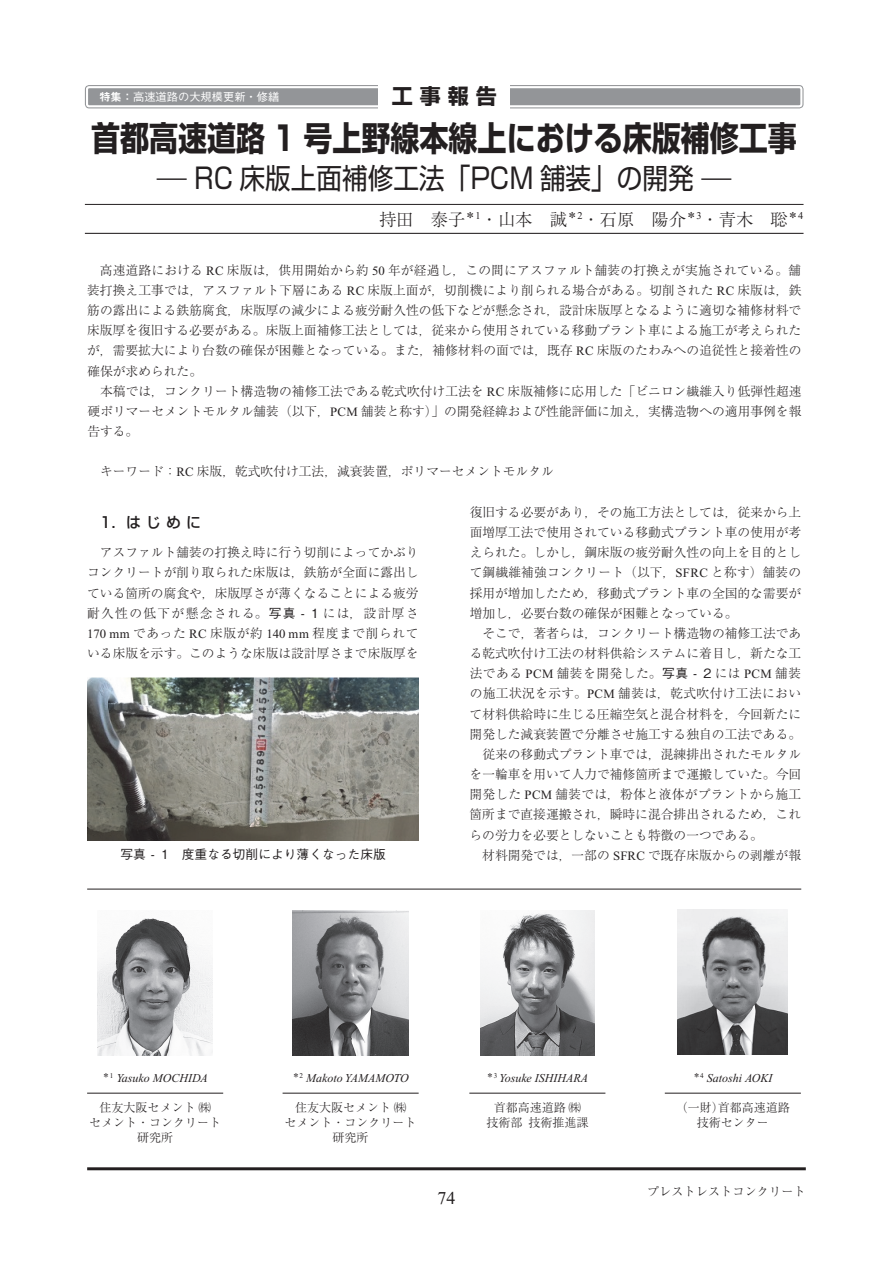
<style>
.page{position:relative;width:893px;height:1263px;background:#fff}
.page>*{position:absolute;margin:0;border:0;box-sizing:border-box;transform-origin:0 0}
.t1{font:700 33.75px "Shin Go Pro";color:#231f20;scale:.86 1}
.t2{font:28.5px "Shin Go Pro";color:#231f20;scale:.9 1}
.t3{font:700 21px "Shin Go Pro";color:#231f20}
.t4{font:18px "Times New Roman";color:#231f20}
.t5{font:300 17.25px "Ryumin Pr 6";color:#231f20}
.t6{font:500 15px "Shin Go Pro";color:#231f20}
.t7{font:300 12.75px/20.1px "Ryumin Pr 6";color:#231f20;text-align:justify}
.t8{font:300 12.75px "Ryumin Pr 6";letter-spacing:.04em;color:#231f20}
.t9{font:300 12.75px "Ryumin Pr 6";letter-spacing:.03em;color:#231f20}
.t10{font:500 12.75px "Gothic BBB Pro";color:#231f20}
.t11{font:300 12.15px "Ryumin Pr 6";color:#231f20}
.t12{font:300 12px/15px "Ryumin Pr 6";color:#231f20;text-align:center}
.t13{font:italic 12px "Times New Roman";color:#231f20}
.t14{font:500 11.25px "Gothic BBB Pro";color:#fff}
.s1{font-family:"Midashi Go Pro MB31";font-weight:400}
.s2{font-weight:300;font-stretch:expanded;font-size:30px}
.s3{font-family:"Times New Roman";font-weight:400}
.s4{font-family:"Gothic BBB Pro";font-weight:500}
</style>
<div class="page">
<hr style="left:87px;top:1167px;width:719px;height:3px;background:#231f20">
<svg style="left:85px;top:85px;width:718px;height:23px"></svg>
<div style="left:87px;top:87px;width:714px;height:19px;background:#939598;border-radius:2px"></div>
<div style="left:86px;top:86px;width:716px;height:21px;border:2px solid #fff;border-radius:2px"></div>
<div style="left:378px;top:84px;width:132px;height:25px;background:#fff"></div>
<hr style="left:85px;top:204px;width:718px;height:1px;background:#231f20">
<hr style="left:85px;top:233px;width:718px;height:1px;background:#231f20">
<hr style="left:665px;top:1093px;width:136px;height:1px;background:#231f20">
<hr style="left:283px;top:1093px;width:136px;height:1px;background:#231f20">
<hr style="left:469px;top:1093px;width:136px;height:1px;background:#231f20">
<hr style="left:87px;top:1093px;width:136px;height:1px;background:#231f20">
<hr style="left:87px;top:889px;width:714px;height:1px;background:#231f20">
<img style="left:98px;top:918px;width:115px;height:137px">
<img style="left:293px;top:910px;width:115px;height:145px">
<img style="left:480px;top:910px;width:114px;height:145px">
<img style="left:678px;top:909px;width:110px;height:145px">
<img style="left:87px;top:677px;width:332px;height:163px">
<p class="t14" style="left:99px;top:88px;width:181px"><span class="s1">特集：</span>高速道路の大規模更新・修繕</p>
<h3 class="t3" style="left:392px;top:79px;width:106px">工 事 報 告</h3>
<h1 class="t1" style="left:91px;top:111px;width:822px">首都高速道路 1 号上野線本線上における床版補修工事</h1>
<h2 class="t2" style="left:157px;top:154px;width:640px"><span class="s2">—</span> RC 床版上面補修工法「PCM 舗装」の開発 <span class="s2">—</span></h2>
<h3 class="t5" style="left:379px;top:206px;width:426px">持田 泰子<sup>＊</sup><sup>1</sup>・山本 誠<sup>＊</sup><sup>2</sup>・石原 陽介<sup>＊</sup><sup>3</sup>・青木 聡<sup>＊</sup><sup>4</sup></h3>
<p class="t7" style="left:87px;top:259px;width:716px;text-indent:13px">高速道路における <span class="s3">RC</span> 床版は，供用開始から約 <span class="s3">50</span> 年が経過し，この間にアスファルト舗装の打換えが実施されている。舗装打換え工事では，アスファルト下層にある <span class="s3">RC</span> 床版上面が，切削機により削られる場合がある。切削された <span class="s3">RC</span> 床版は，鉄筋の露出による鉄筋腐食，床版厚の減少による疲労耐久性の低下などが懸念され，設計床版厚となるように適切な補修材料で床版厚を復旧する必要がある。床版上面補修工法としては，従来から使用されている移動プラント車による施工が考えられたが，需要拡大により台数の確保が困難となっている。また，補修材料の面では，既存 <span class="s3">RC</span> 床版のたわみへの追従性と接着性の確保が求められた。</p>
<p class="t7" style="left:87px;top:380px;width:716px;text-indent:13px">本稿では，コンクリート構造物の補修工法である乾式吹付け工法を <span class="s3">RC</span> 床版補修に応用した「ビニロン繊維入り低弾性超速硬ポリマーセメントモルタル舗装（以下，<span class="s3">PCM</span> 舗装と称す）」の開発経緯および性能評価に加え，実構造物への適用事例を報告する。</p>
<p class="t7" style="left:100px;top:461px;width:455px">キーワード：<span class="s3">RC</span> 床版，乾式吹付け工法，減衰装置，ポリマーセメントモルタル</p>
<p class="t6" style="left:100px;top:510px;width:103px">1．はじめに</p>
<p class="t7" style="left:87px;top:542px;width:333px;text-indent:13px">アスファルト舗装の打換え時に行う切削によってかぶりコンクリートが削り取られた床版は，鉄筋が全面に露出している箇所の腐食や，床版厚さが薄くなることによる疲労耐久性の低下が懸念される。<span class="s4">写真 - 1</span> には，設計厚さ<span class="s3">170 mm</span> であった <span class="s3">RC</span> 床版が約 <span class="s3">140 mm</span> 程度まで削られている床版を示す。このような床版は設計厚さまで床版厚を</p>
<p class="t10" style="left:120px;top:844px;width:267px">写真 - 1　度重なる切削により薄くなった床版</p>
<p class="t7" style="left:470px;top:501px;width:333px">復旧する必要があり，その施工方法としては，従来から上面増厚工法で使用されている移動式プラント車の使用が考えられた。しかし，鋼床版の疲労耐久性の向上を目的として鋼繊維補強コンクリート（以下，<span class="s3">SFRC</span> と称す）舗装の採用が増加したため，移動式プラント車の全国的な需要が増加し，必要台数の確保が困難となっている。</p>
<p class="t7" style="left:482px;top:622px;width:320px">そこで，著者らは，コンクリート構造物の補修工法であ</p>
<p class="t7" style="left:470px;top:642px;width:333px">る乾式吹付け工法の材料供給システムに着目し，新たな工</p>
<p class="t8" style="left:470px;top:663px;width:333px">法である <span class="s3">PCM</span> 舗装を開発した。<span class="s4">写真 - 2</span> には <span class="s3">PCM</span> 舗装</p>
<p class="t9" style="left:470px;top:684px;width:333px">の施工状況を示す。<span class="s3">PCM</span> 舗装は，乾式吹付け工法におい</p>
<p class="t7" style="left:470px;top:703px;width:333px">て材料供給時に生じる圧縮空気と混合材料を，今回新たに</p>
<p class="t7" style="left:470px;top:723px;width:333px">開発した減衰装置で分離させ施工する独自の工法である。</p>
<p class="t7" style="left:482px;top:743px;width:320px">従来の移動式プラント車では，混練排出されたモルタル</p>
<p class="t7" style="left:470px;top:763px;width:333px">を一輪車を用いて人力で補修箇所まで運搬していた。今回</p>
<p class="t7" style="left:470px;top:784px;width:333px">開発した <span class="s3">PCM</span> 舗装では，粉体と液体がプラントから施工</p>
<p class="t7" style="left:470px;top:804px;width:333px">箇所まで直接運搬され，瞬時に混合排出されるため，これ</p>
<p class="t7" style="left:470px;top:824px;width:295px">らの労力を必要としないことも特徴の一つである。</p>
<p class="t7" style="left:482px;top:844px;width:320px">材料開発では，一部の <span class="s3">SFRC</span> で既存床版からの剥離が報</p>
<p class="t13" style="left:103px;top:1071px;width:107px"><sup>＊</sup><sup>1</sup> Yasuko MOCHIDA</p>
<p class="t12" style="left:89px;top:1100px;width:133px">住友大阪セメント㈱<br>セメント・コンクリート研究所</p>
<p class="t13" style="left:292px;top:1071px;width:118px"><sup>＊</sup><sup>2</sup> Makoto YAMAMOTO</p>
<p class="t12" style="left:285px;top:1100px;width:133px">住友大阪セメント㈱<br>セメント・コンクリート研究所</p>
<h3 class="t4" style="left:437px;top:1188px;width:19px">74</h3>
<p class="t13" style="left:487px;top:1071px;width:103px"><sup>＊</sup><sup>3</sup> Yosuke ISHIHARA</p>
<p class="t12" style="left:486px;top:1100px;width:103px">首都高速道路㈱技術部技術推進課</p>
<p class="t13" style="left:693px;top:1071px;width:81px"><sup>＊</sup><sup>4</sup> Satoshi AOKI</p>
<p class="t12" style="left:676px;top:1100px;width:116px">（一財）首都高速道路技術センター</p>
<p class="t11" style="left:647px;top:1181px;width:160px">プレストレストコンクリート</p>
</div>
